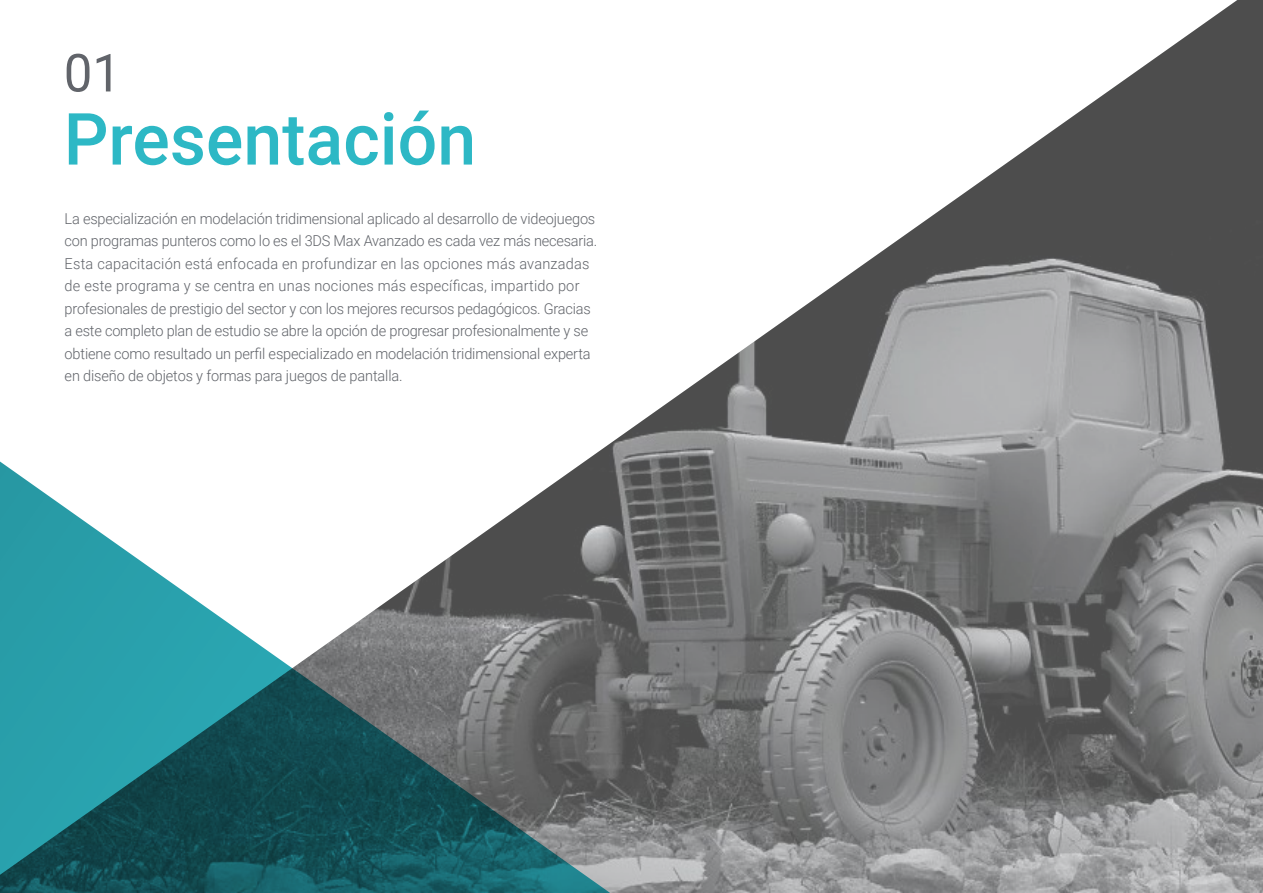
<style>
.page{position:relative;width:1263px;height:893px;background:#fff}
.page>*{position:absolute;margin:0;border:0;box-sizing:border-box;transform-origin:0 0}
.t1{font:500 72px "Roboto";color:#2db8c5}
.t2{font:52.5px "Roboto";color:#61646a}
.t3{font:300 15px/22.5px "Roboto";letter-spacing:-.01em;color:#61646a}
</style>
<div class="page">
<img style="left:606px;top:0;width:657px;height:893px">
<svg style="left:0;top:446px;width:640px;height:447px"></svg>
<h2 class="t2" style="left:64px;top:36px;width:59px">01</h2>
<h1 class="t1" style="left:64px;top:89px;width:414px">Presentación</h1>
<p class="t3" style="left:65px;top:207px;width:534px">La especialización en modelación tridimensional aplicado al desarrollo de videojuegos con programas punteros como lo es el 3DS Max Avanzado es cada vez más necesaria.<br>Esta capacitación está enfocada en profundizar en las opciones más avanzadas de este programa y se centra en unas nociones más específicas, impartido por profesionales de prestigio del sector y con los mejores recursos pedagógicos. Gracias a este completo plan de estudio se abre la opción de progresar profesionalmente y se obtiene como resultado un perfil especializado en modelación tridimensional experta en diseño de objetos y formas para juegos de pantalla.</p>
</div>
